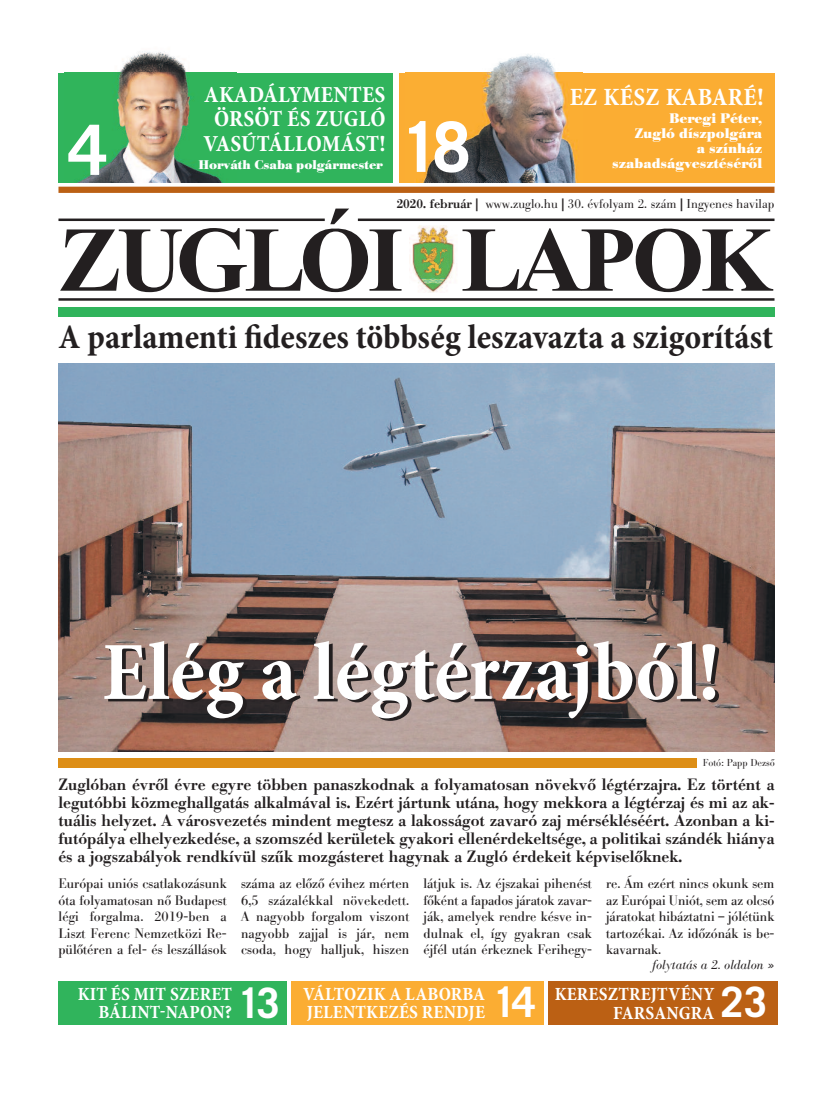
<style>
.page{position:relative;width:833px;height:1099px;background:#fff}
.page>*{position:absolute;margin:0;border:0;box-sizing:border-box;transform-origin:0 0}
.t1{font:700 condensed 83.5px "Minion Pro";color:#fff}
.t2{font:69.5px "Trade Gothic Alt Bol";color:#fff}
.t3{font:41.88px "Trade Gothic Alt Bol";color:#fff}
.t4{font:700 condensed 34.62px "Minion Pro";letter-spacing:-.005em;color:#231f20}
.t5{font:700 condensed 25px "Minion Pro";letter-spacing:.01em;color:#fff}
.t6{font:700 condensed 23.12px/24.4px "Minion Pro";letter-spacing:.01em;color:#fff;text-align:center}
.t7{font:700 condensed 18.75px/18.8px "Minion Pro";letter-spacing:.01em;color:#fff;text-align:right}
.t8{font:16.25px/18.1px "Berthold Bodoni H Medium";color:#231f20;text-align:justify}
.t9{font:13.75px/16.5px "Berthold Bodoni H Regular";color:#231f20;text-align:justify}
.t10{font:13.75px/15px "Berthold Bodoni H Bold";color:#fff;text-align:right}
.t11{font:italic 12.88px "Berthold Bodoni H Light";color:#231f20}
.t12{font:12.75px "Berthold Bodoni H Light";color:#231f20}
.t13{font:12.5px "Berthold Bodoni H Bold";color:#fff}
.t14{font:10px "Berthold Bodoni H Light";color:#231f20}
.s1{font-family:"Berthold Bodoni H Medium"}
.s2{font-family:"Berthold Bodoni H Bold"}
.s3{font-size:20.88px}
</style>
<div class="page">
<img style="left:58px;top:363px;width:716px;height:388px">
<div style="left:399px;top:73px;width:375px;height:109px;background:#fbad33"></div>
<div style="left:58px;top:73px;width:335px;height:109px;background:#30b45c"></div>
<div style="left:58px;top:187px;width:716px;height:6px;background:#bb6014"></div>
<img style="left:405px;top:54px;width:177px;height:128px">
<img style="left:64px;top:51px;width:172px;height:131px">
<div style="left:548px;top:981px;width:229px;height:43px;background:#bb6014"></div>
<div style="left:58px;top:981px;width:229px;height:43px;background:#30b45c"></div>
<div style="left:291px;top:981px;width:253px;height:43px;background:#fbad33"></div>
<img style="left:409px;top:226px;width:46px;height:67px">
<svg style="left:60px;top:208px;width:341px;height:84px"></svg>
<svg style="left:462px;top:228px;width:311px;height:64px"></svg>
<hr style="left:58px;top:218px;width:267px;height:3px;background:#231f20">
<hr style="left:358px;top:218px;width:416px;height:3px;background:#231f20">
<hr style="left:58px;top:298px;width:716px;height:3px;background:#231f20">
<div style="left:58px;top:757px;width:639px;height:10px;background:#dd8e16"></div>
<div style="left:58px;top:307px;width:716px;height:10px;background:#30b45c"></div>
<h3 class="t6" style="left:204px;top:84px;width:183px">AKADÁLYMENTES<br>ÖRSÖT ÉS ZUGLÓ<br>VASÚTÁLLOMÁST!</h3>
<h3 class="t5" style="left:569px;top:88px;width:195px">EZ KÉSZ KABARÉ!</h3>
<h2 class="t2" style="left:68px;top:125px;width:40px">4</h2>
<h2 class="t2" style="left:400px;top:122px;width:72px">18</h2>
<p class="t10" style="left:612px;top:113px;width:152px">Beregi Péter,<br>Zugló díszpolgára<br>a színház szabadságvesztéséről</p>
<p class="t13" style="left:199px;top:160px;width:185px">Horváth Csaba polgármester</p>
<p class="t12" style="left:397px;top:199px;width:379px"><span class="s1">2020. február</span> <span class="s2">|</span> www.zuglo.hu <span class="s2">|</span> 30. évfolyam 2. szám <span class="s2">|</span> Ingyenes havilap</p>
<h3 class="t4" style="left:59px;top:324px;width:716px">A PARLAMENTI FIDESZES TÖBBSÉG LESZAVAZTA A SZIGORÍTÁST</h3>
<h1 class="t1" style="left:102px;top:642px;width:619px">ELÉG A LÉGTÉRZAJBÓL!</h1>
<p class="t14" style="left:702px;top:758px;width:73px">Fotó: Papp Dezső</p>
<p class="t8" style="left:58px;top:777px;width:717px">Zuglóban évről évre egyre többen panaszkodnak a folyamatosan növekvő légtérzajra. Ez történt a legutóbbi közmeghallgatás alkalmával is. Ezért jártunk utána, hogy mekkora a légtérzaj és mi az ak&shy;tuális helyzet. A városvezetés mindent megtesz a lakosságot zavaró zaj mérsékléséért. Azonban a ki&shy;futópálya elhelyezkedése, a szomszéd kerületek gyakori ellenérdekeltsége, a politikai szándék hiánya és a jogszabályok rendkívül szűk mozgásteret hagynak a Zugló érdekeit képviselőknek.</p>
<p class="t9" style="left:58px;top:877px;width:170px">Európai uniós csatlakozásunk óta folyamatosan nő Budapest légi forgalma. 2019-ben a Liszt Ferenc Nemzetközi Re&shy;pülőtéren a fel- és leszállások</p>
<p class="t9" style="left:241px;top:877px;width:170px">száma az előző évihez mérten 6,5 százalékkal növekedett.<br>A nagyobb forgalom viszont nagyobb zajjal is jár, nem csoda, hogy halljuk, hiszen</p>
<p class="t9" style="left:423px;top:877px;width:170px">látjuk is. Az éjszakai pihenést főként a fapados járatok zavar&shy;ják, amelyek rendre késve in&shy;dulnak el, így gyakran csak éjfél után érkeznek Ferihegy-</p>
<p class="t9" style="left:606px;top:877px;width:170px">re. Ám ezért nincs okunk sem az Európai Uniót, sem az olcsó járatokat hibáztatni – jólétünk tartozékai. Az időzónák is be&shy;kavarnak.</p>
<p class="t11" style="left:652px;top:960px;width:123px">folytatás a 2. oldalon <span class="s3">»</span></p>
<h3 class="t7" style="left:78px;top:985px;width:156px">KIT ÉS MIT SZERET<br>BÁLINT-NAPON?</h3>
<h3 class="t3" style="left:237px;top:987px;width:44px">13</h3>
<h3 class="t7" style="left:303px;top:985px;width:183px;text-align:left">VÁLTOZIK A LABORBA<br>JELENTKEZÉS RENDJE</h3>
<h3 class="t3" style="left:493px;top:987px;width:44px">14</h3>
<h3 class="t7" style="left:555px;top:986px;width:161px">KERESZTREJTVÉNY<br>FARSANGRA</h3>
<h3 class="t3" style="left:720px;top:987px;width:48px">23</h3>
</div>
